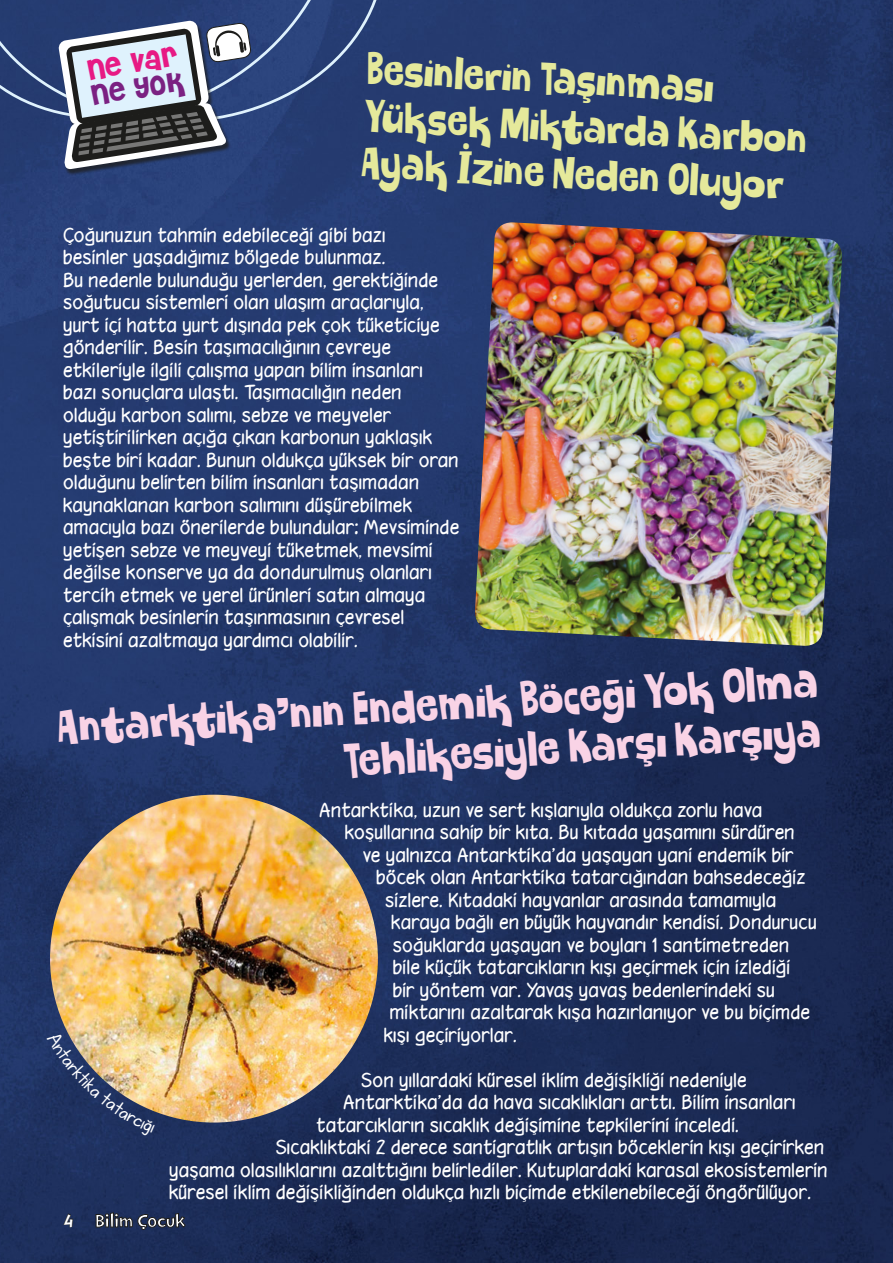
<style>
.page{position:relative;width:893px;height:1263px;background:#fff}
.page>*{position:absolute;margin:0;border:0;box-sizing:border-box;transform-origin:0 0}
.t1{font:42px/51.8px "Amfost";color:#f9d3e6;text-align:right}
.t2{font:39px/46.8px "Amfost";color:#e5e99b}
.t3{font:28.95px "Cheri";color:#e71a84}
.t4{font:28.95px "Cheri";color:#7b2182}
.t5{font:700 21px "Doctor Soos";color:#fff}
.t6{font:18px/22.5px "Hooteroll";color:#fff}
</style>
<div class="page">
<img style="left:0;top:0;width:893px;height:1263px">
<img style="left:50px;top:795px;width:328px;height:327px;border-radius:164px">
<img style="left:474px;top:222px;width:369px;height:425px">
<svg style="left:63px;top:1214px;width:11px;height:36px"></svg>
<svg style="left:95px;top:1212px;width:91px;height:39px;background:#2f3c5e"></svg>
<div style="left:366px;top:0;width:19px;height:123px;background:#253b70"></div>
<svg style="left:0;top:0;width:366px;height:141px;background:#2d4479"></svg>
<div style="left:58px;top:22px;width:173px;height:153px;background:#1d1d1b;opacity:.75"></div>
<svg style="left:58px;top:20px;width:194px;height:150px;background:#7e8a9c"></svg>
<img style="left:46px;top:1031px;width:109px;height:105px">
<h3 class="t3" style="left:83px;top:55px;width:93px;rotate:-9deg">ne var</h3>
<h3 class="t4" style="left:87px;top:80px;width:95px;rotate:-9deg">ne yok</h3>
<h2 class="t2" style="left:368px;top:47px;width:445px;rotate:3deg">Besinlerin Taşınması<br>Yüksek Miktarda Karbon<br>Ayak İzine Neden Oluyor</h2>
<p class="t6" style="left:64px;top:224px;width:398px">Çoğunuzun tahmin edebileceği gibi bazı<br>besinler yaşadığımız bölgede bulunmaz.<br>Bu nedenle bulunduğu yerlerden, gerektiğinde soğutucu sistemleri olan ulaşım araçlarıyla, yurt içi hatta yurt dışında pek çok tüketiciye gönderilir. Besin taşımacılığının çevreye etkileriyle ilgili çalışma yapan bilim insanları bazı sonuçlara ulaştı. Taşımacılığın neden olduğu karbon salımı, sebze ve meyveler yetiştirilirken açığa çıkan karbonun yaklaşık beşte biri kadar. Bunun oldukça yüksek bir oran olduğunu belirten bilim insanları taşımadan kaynaklanan karbon salımını düşürebilmek amacıyla bazı önerilerde bulundular: Mevsiminde yetişen sebze ve meyveyi tüketmek, mevsimi değilse konserve ya da dondurulmuş olanları tercih etmek ve yerel ürünleri satın almaya çalışmak besinlerin taşınmasının çevresel etkisini azaltmaya yardımcı olabilir.</p>
<h1 class="t1" style="left:56px;top:706px;width:763px;rotate:-4deg">Antarktika’nın Endemik Böceği Yok Olma<br>Tehlikesiyle Karşı Karşıya</h1>
<p class="t5" style="left:64px;top:1211px;width:11px">4</p>
<p class="t6" style="left:320px;top:798px;width:445px">Antarktika, uzun ve sert kışlarıyla oldukça zorlu hava</p>
<p class="t6" style="left:345px;top:821px;width:452px">koşullarına sahip bir kıta. Bu kıtada yaşamını sürdüren</p>
<p class="t6" style="left:363px;top:843px;width:432px">ve yalnızca Antarktika’da yaşayan yani endemik bir</p>
<p class="t6" style="left:377px;top:866px;width:431px">böcek olan Antarktika tatarcığından bahsedeceğiz</p>
<p class="t6" style="left:386px;top:888px;width:393px">sizlere. Kıtadaki hayvanlar arasında tamamıyla</p>
<p class="t6" style="left:392px;top:911px;width:427px">karaya bağlı en büyük hayvandır kendisi. Dondurucu</p>
<p class="t6" style="left:393px;top:933px;width:398px">soğuklarda yaşayan ve boyları 1 santimetreden</p>
<p class="t6" style="left:393px;top:956px;width:399px">bile küçük tatarcıkların kışı geçirmek için izlediği</p>
<p class="t6" style="left:393px;top:978px;width:384px">bir yöntem var. Yavaş yavaş bedenlerindeki su</p>
<p class="t6" style="left:390px;top:1001px;width:422px">miktarını azaltarak kışa hazırlanıyor ve bu biçimde</p>
<p class="t6" style="left:384px;top:1023px;width:135px">kışı geçiriyorlar.</p>
<p class="t6" style="left:362px;top:1068px;width:387px">Son yıllardaki küresel iklim değişikliği nedeniyle</p>
<p class="t6" style="left:344px;top:1091px;width:454px">Antarktika’da da hava sıcaklıkları arttı. Bilim insanları</p>
<p class="t6" style="left:317px;top:1113px;width:424px">tatarcıkların sıcaklık değişimine tepkilerini inceledi.</p>
<p class="t6" style="left:276px;top:1136px;width:550px">Sıcaklıktaki 2 derece santigratlık artışın böceklerin kışı geçirirken</p>
<p class="t6" style="left:170px;top:1158px;width:660px">yaşama olasılıklarını azalttığını belirlediler. Kutuplardaki karasal ekosistemlerin</p>
<p class="t6" style="left:170px;top:1181px;width:644px">küresel iklim değişikliğinden oldukça hızlı biçimde etkilenebileceği öngörülüyor.</p>
</div>
